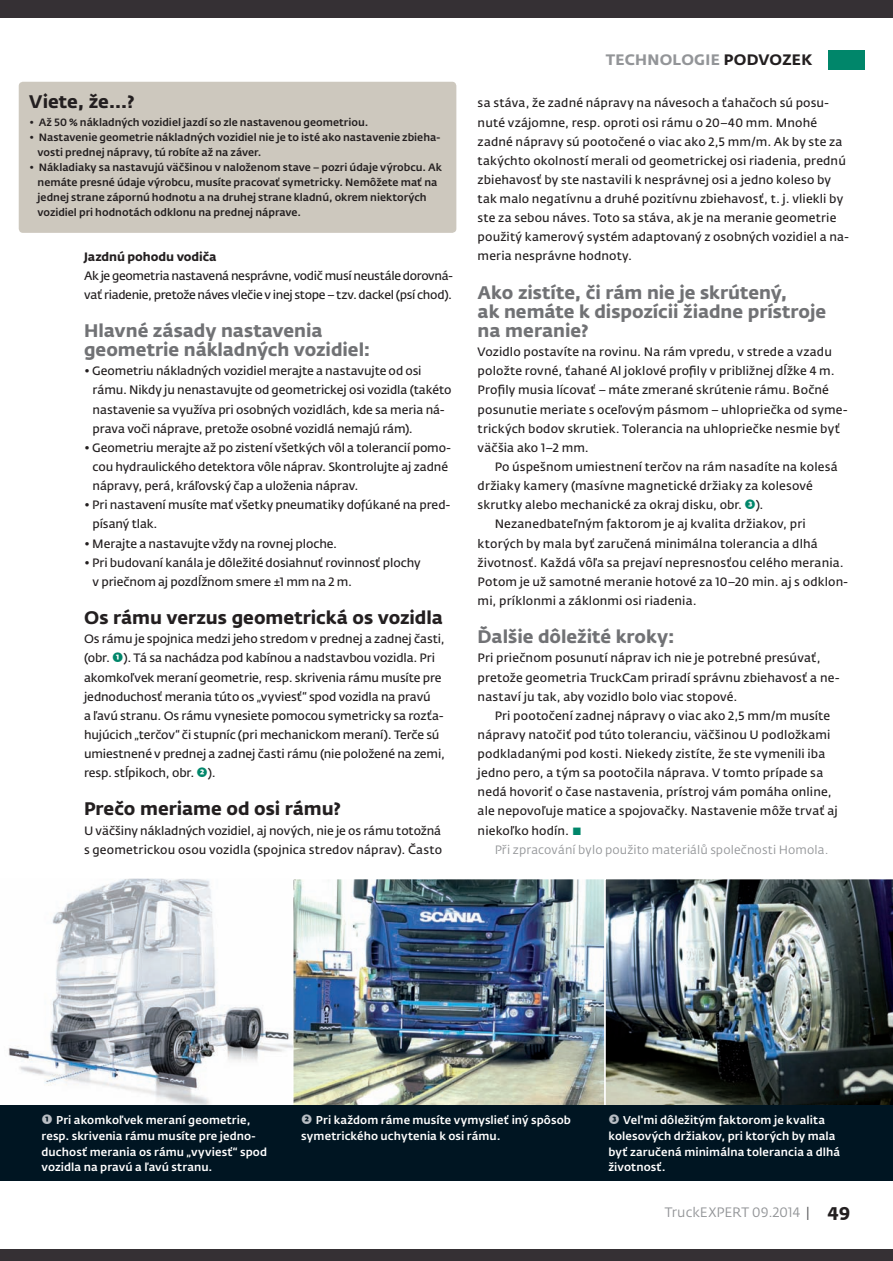
<style>
.page{position:relative;width:893px;height:1261px;background:#fff}
.page>*{position:absolute;margin:0;border:0;box-sizing:border-box;transform-origin:0 0}
.t1{font:700 18px/19.2px "Fedra Sans Std";letter-spacing:-.005em;color:#717275}
.t2{font:700 18px "Fedra Sans Std";color:#231f20}
.t3{font:700 15px "Fedra Sans Std";letter-spacing:.02em;color:#939598}
.t4{font:13.5px "Fedra Sans Std";letter-spacing:.005em;color:#939598}
.t5{font:12px/19.2px "Fedra Sans Std";letter-spacing:.005em;color:#231f20}
.t6{font:12px/19.2px "Fedra Sans Std";letter-spacing:-.025em;color:#231f20}
.t7{font:12px "Fedra Sans Std";letter-spacing:.01em;color:#939598}
.t8{font:500 11.25px/15.8px "Fedra Sans Std";letter-spacing:.005em;color:#fff}
.t9{font:500 10.5px/15px "Fedra Sans Std";color:#231f20}
.s1{font-weight:700}
.s2{font-weight:700;font-size:13.5px;color:#00866a}
.s3{color:#231f20}
.s4{font-size:13.5px;color:#00866a}
.s5{font-weight:700;font-size:13.5px;color:#b8bdc3}
.s6{color:#57585a}
.s7{font-weight:700;font-size:18px;color:#231f20}
</style>
<div class="page">
<div style="left:0;top:0;width:892px;height:69px;background:#353034"></div>
<div style="left:0;top:18px;width:892px;height:64px;background:#fff"></div>
<div style="left:828px;top:50px;width:36px;height:19px;background:#00866a"></div>
<div style="left:0;top:1249px;width:892px;height:12px;background:#353034"></div>
<div style="left:19px;top:82px;width:437px;height:151px;background:#cdc8be;border-radius:4px"></div>
<img style="left:293px;top:879px;width:311px;height:226px">
<img style="left:8px;top:879px;width:284px;height:226px">
<div style="left:0;top:1105px;width:297px;height:75px;background:#001522"></div>
<div style="left:293px;top:1105px;width:312px;height:75px;background:#001522"></div>
<img style="left:604px;top:879px;width:288px;height:226px">
<div style="left:600px;top:1105px;width:292px;height:75px;background:#001522"></div>
<p class="t2" style="left:29px;top:90px;width:107px">Viete, že...?</p>
<p class="t9" style="left:29px;top:114px;width:341px">• Až 50 % nákladných vozidiel jazdí so zle nastavenou geometriou.</p>
<p class="t9" style="left:38px;top:129px;width:404px;text-indent:-9px">• Nastavenie geometrie nákladných vozidiel nie je to isté ako nastavenie zbieha&shy;vosti prednej nápravy, tú robíte až na záver.</p>
<p class="t9" style="left:38px;top:160px;width:406px;text-indent:-9px">• Nákladiaky sa nastavujú väčšinou v naloženom stave – pozri údaje výrobcu. Ak nemáte presné údaje výrobcu, musíte pracovať symetricky. Nemôžete mať na jednej strane zápornú hodnotu a na druhej strane kladnú, okrem niektorých vozidiel pri hodnotách odklonu na prednej náprave.</p>
<p class="t6" style="left:84px;top:247px;width:370px"><span class="s1">Jazdnú pohodu vodiča<br></span>Ak je geometria nastavená nesprávne, vodič musí neustále dorovná&shy;vať riadenie, pretože náves vlečie v inej stope – tzv. dackel (psí chod).</p>
<p class="t1" style="left:84px;top:321px;width:288px">Hlavné zásady nastavenia geometrie nákladných vozidiel:</p>
<p class="t5" style="left:93px;top:362px;width:360px;text-indent:-9px">• Geometriu nákladných vozidiel merajte a nastavujte od osi rámu. Nikdy ju nenastavujte od geometrickej osi vozidla (takéto nastavenie sa využíva pri osobných vozidlách, kde sa meria ná&shy;prava voči náprave, pretože osobné vozidlá nemajú rám).</p>
<p class="t5" style="left:93px;top:438px;width:360px;text-indent:-9px">• Geometriu merajte až po zistení všetkých vôl a tolerancií pomo&shy;cou hydraulického detektora vôle náprav. Skontrolujte aj zadné nápravy, perá, kráľovský čap a uloženia náprav.</p>
<p class="t5" style="left:93px;top:495px;width:359px;text-indent:-9px">• Pri nastavení musíte mať všetky pneumatiky dofúkané na pred&shy;písaný tlak.</p>
<p class="t5" style="left:84px;top:534px;width:254px">• Merajte a nastavujte vždy na rovnej ploche.</p>
<p class="t5" style="left:93px;top:553px;width:329px;text-indent:-9px">• Pri budovaní kanála je dôležité dosiahnuť rovinnosť plochy v priečnom aj pozdĺžnom smere ±1 mm na 2 m.</p>
<p class="t2" style="left:84px;top:606px;width:360px">Os rámu verzus geometrická os vozidla</p>
<p class="t5" style="left:84px;top:629px;width:362px">Os rámu je spojnica medzi jeho stredom v prednej a zadnej časti, (obr. <span class="s2">➊</span>). Tá sa nachádza pod kabínou a nadstavbou vozidla. Pri akomkoľvek meraní geometrie, resp. skrivenia rámu musíte pre jednoduchosť merania túto os „vyviesť“ spod vozidla na pravú<br>a ľavú stranu. Os rámu vynesiete pomocou symetricky sa rozťa&shy;hujúcich „terčov“ či stupníc (pri mechanickom meraní). Terče sú umiestnené v prednej a zadnej časti rámu (nie položené na zemi, resp. stĺpikoch, obr. <span class="s2">➋</span>).</p>
<p class="t2" style="left:84px;top:798px;width:258px">Prečo meriame od osi rámu?</p>
<p class="t5" style="left:84px;top:821px;width:359px">U väčšiny nákladných vozidiel, aj nových, nie je os rámu totožná s geometrickou osou vozidla (spojnica stredov náprav). Často</p>
<p class="t3" style="left:605px;top:51px;width:208px">TECHNOLOGIE <span class="s3">PODVOZEK</span></p>
<p class="t5" style="left:477px;top:94px;width:372px">sa stáva, že zadné nápravy na návesoch a ťahačoch sú posu&shy;nuté vzájomne, resp. oproti osi rámu o 20–40 mm. Mnohé zadné nápravy sú pootočené o viac ako 2,5 mm/m. Ak by ste za takýchto okolností merali od geometrickej osi riadenia, prednú zbiehavosť by ste nastavili k nesprávnej osi a jedno koleso by tak malo negatívnu a druhé pozitívnu zbiehavosť, t. j. vliekli by ste za sebou náves. Toto sa stáva, ak je na meranie geometrie použitý kamerový systém adaptovaný z osobných vozidiel a na&shy;meria nesprávne hodnoty.</p>
<p class="t1" style="left:477px;top:283px;width:350px">Ako zistíte, či rám nie je skrútený,<br>ak nemáte k dispozícii žiadne prístroje na meranie?</p>
<p class="t5" style="left:477px;top:342px;width:356px">Vozidlo postavíte na rovinu. Na rám vpredu, v strede a vzadu</p>
<p class="t5" style="left:477px;top:362px;width:358px">položte rovné, ťahané Al joklové profily v približnej dĺžke 4 m.</p>
<p class="t5" style="left:477px;top:381px;width:353px">Profily musia lícovať – máte zmerané skrútenie rámu. Bočné</p>
<p class="t5" style="left:477px;top:400px;width:371px">posunutie meriate s oceľovým pásmom – uhlopriečka od syme-</p>
<p class="t5" style="left:477px;top:419px;width:364px">trických bodov skrutiek. Tolerancia na uhlopriečke nesmie byť</p>
<p class="t5" style="left:477px;top:438px;width:113px">väčšia ako 1–2 mm.</p>
<p class="t5" style="left:494px;top:457px;width:344px">Po úspešnom umiestnení terčov na rám nasadíte na kolesá</p>
<p class="t5" style="left:477px;top:476px;width:337px">držiaky kamery (masívne magnetické držiaky za kolesové</p>
<p class="t5" style="left:477px;top:495px;width:287px">skrutky alebo mechanické za okraj disku, obr. <span class="s2">➌</span>).</p>
<p class="t5" style="left:494px;top:515px;width:313px">Nezanedbateľným faktorom je aj kvalita držiakov, pri</p>
<p class="t5" style="left:477px;top:534px;width:341px">ktorých by mala byť zaručená minimálna tolerancia a dlhá</p>
<p class="t5" style="left:477px;top:553px;width:367px">životnosť. Každá vôľa sa prejaví nepresnosťou celého merania.</p>
<p class="t5" style="left:477px;top:572px;width:372px">Potom je už samotné meranie hotové za 10–20 min. aj s odklon-</p>
<p class="t5" style="left:477px;top:591px;width:220px">mi, príklonmi a záklonmi osi riadenia.</p>
<p class="t1" style="left:477px;top:627px;width:198px">Ďalšie dôležité kroky:</p>
<p class="t5" style="left:477px;top:649px;width:344px">Pri priečnom posunutí náprav ich nie je potrebné presúvať,</p>
<p class="t5" style="left:477px;top:668px;width:363px">pretože geometria TruckCam priradí správnu zbiehavosť a ne-</p>
<p class="t5" style="left:477px;top:687px;width:261px">nastaví ju tak, aby vozidlo bolo viac stopové.</p>
<p class="t5" style="left:494px;top:706px;width:337px">Pri pootočení zadnej nápravy o viac ako 2,5 mm/m musíte</p>
<p class="t5" style="left:477px;top:725px;width:354px">nápravy natočiť pod túto toleranciu, väčšinou U podložkami</p>
<p class="t5" style="left:477px;top:744px;width:349px">podkladanými pod kosti. Niekedy zistíte, že ste vymenili iba</p>
<p class="t5" style="left:477px;top:763px;width:347px">jedno pero, a tým sa pootočila náprava. V tomto prípade sa</p>
<p class="t5" style="left:477px;top:782px;width:355px">nedá hovoriť o čase nastavenia, prístroj vám pomáha online,</p>
<p class="t5" style="left:477px;top:802px;width:362px">ale nepovoľuje matice a spojovačky. Nastavenie môže trvať aj</p>
<p class="t5" style="left:477px;top:821px;width:106px">niekoľko hodín. <span class="s4">▪</span></p>
<p class="t7" style="left:494px;top:842px;width:335px">Při zpracování bylo použito materiálů společnosti Homola.</p>
<p class="t8" style="left:42px;top:1112px;width:227px"><span class="s5">➊</span> Pri akomkoľvek meraní geometrie, resp. skrivenia rámu musíte pre jedno&shy;duchosť merania os rámu „vyviesť“ spod vozidla na pravú a ľavú stranu.</p>
<p class="t8" style="left:301px;top:1112px;width:271px"><span class="s5">➋</span> Pri každom ráme musíte vymyslieť iný spôsob symetrického uchytenia k osi rámu.</p>
<p class="t8" style="left:608px;top:1112px;width:233px"><span class="s5">➌</span> Vel'mi dôležitým faktorom je kvalita kolesových držiakov, pri ktorých by mala byť zaručená minimálna tolerancia a dlhá životnosť.</p>
<p class="t4" style="left:664px;top:1204px;width:186px">TruckEXPERT 09.2014 <span class="s6">|</span> <span class="s7">49</span></p>
</div>
